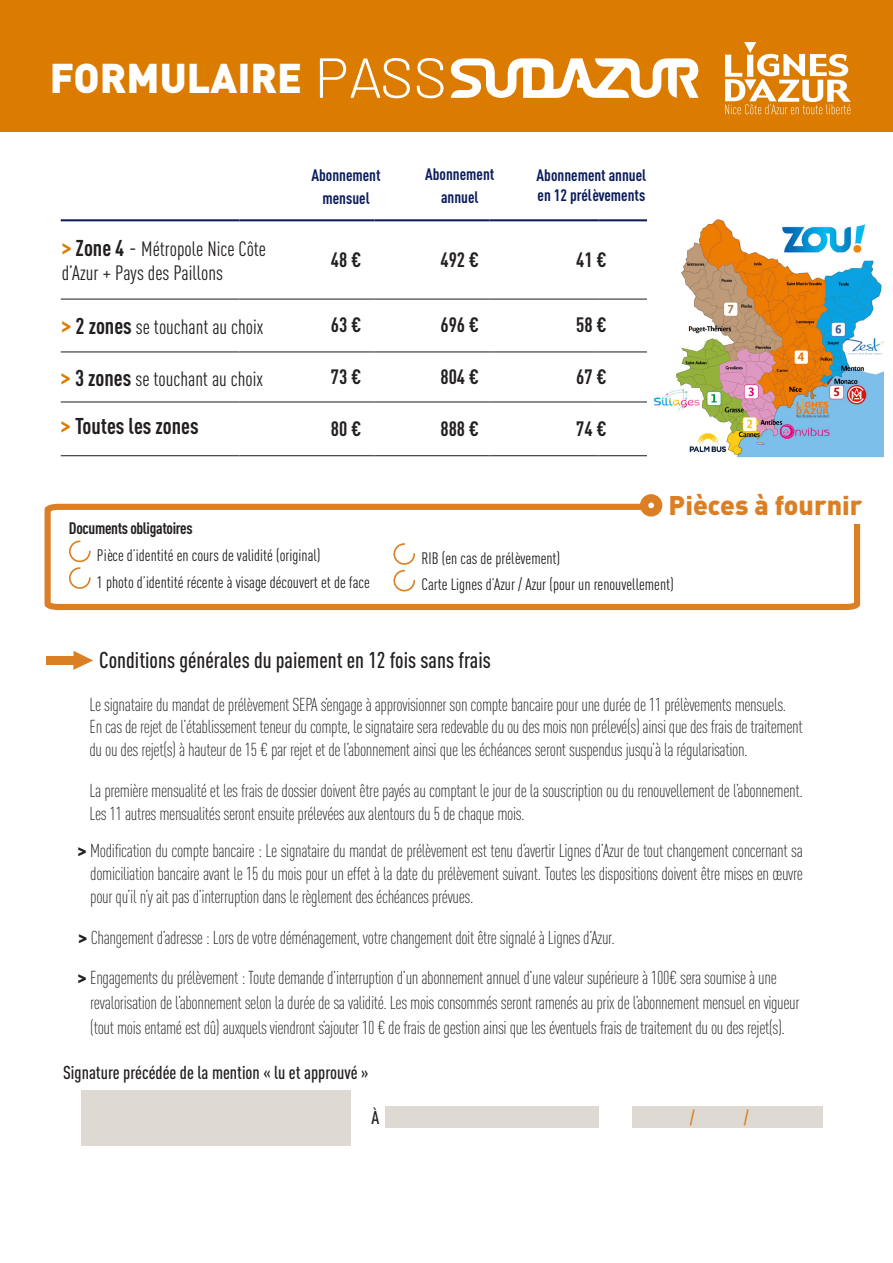
<style>
.page{position:relative;width:893px;height:1263px;background:#fff}
.page>*{position:absolute;margin:0;border:0;box-sizing:border-box;transform-origin:0 0}
.t1{font:900 41.1px "DIN Pro";color:#fff}
.t2{font:900 26.7px "DIN Pro";color:#db7f25}
.t3{font:500 condensed 22.5px "DIN Pro";color:#231f20}
.t4{font:700 22.5px "DIN Cond";color:#231f20}
.t5{font:condensed 20.55px/24.6px "DIN Pro";color:#231f20}
.t6{font:700 20.55px "DIN Cond";color:#231f20}
.t7{font:300 condensed 18.45px/22.5px "DIN Pro";letter-spacing:-.02em;color:#231f20}
.t8{font:500 condensed 18.45px "DIN Pro";color:#231f20}
.t9{font:500 condensed 18.45px "DIN Pro";color:#db7f25}
.t10{font:16.35px "DIN Cond";color:#231f20}
.t11{font:700 16.35px "DIN Cond";color:#0c1d5b}
.t12{font:700 16.35px "DIN Cond";letter-spacing:-.02em;color:#231f20}
.s1{font-family:"DIN Cond";font-weight:700;font-stretch:normal;font-size:24.6px;color:#db7b00}
.s2{font-family:"DIN Cond";font-weight:700;font-stretch:normal;font-size:22.5px}
.s3{font-size:24.6px}
.s4{font-size:24.6px;color:#db7b00}
.s5{font-weight:700;font-stretch:normal}
</style>
<div class="page">
<div style="left:0;top:0;width:893px;height:132px;background:#db7b00"></div>
<hr style="left:61px;top:299px;width:179px;height:1px;background:#231f20">
<hr style="left:240px;top:299px;width:134px;height:1px;background:#231f20">
<hr style="left:374px;top:299px;width:116px;height:1px;background:#231f20">
<hr style="left:490px;top:299px;width:109px;height:1px;background:#231f20">
<hr style="left:599px;top:299px;width:90px;height:1px;background:#231f20">
<hr style="left:61px;top:351px;width:179px;height:1px;background:#231f20">
<hr style="left:240px;top:351px;width:134px;height:1px;background:#231f20">
<hr style="left:374px;top:351px;width:116px;height:1px;background:#231f20">
<hr style="left:490px;top:351px;width:109px;height:1px;background:#231f20">
<hr style="left:599px;top:351px;width:90px;height:1px;background:#231f20">
<hr style="left:61px;top:401px;width:179px;height:1px;background:#231f20">
<hr style="left:240px;top:401px;width:134px;height:1px;background:#231f20">
<hr style="left:374px;top:401px;width:116px;height:1px;background:#231f20">
<hr style="left:490px;top:401px;width:109px;height:1px;background:#231f20">
<hr style="left:599px;top:401px;width:90px;height:1px;background:#231f20">
<hr style="left:61px;top:455px;width:179px;height:1px;background:#231f20">
<hr style="left:240px;top:455px;width:134px;height:1px;background:#231f20">
<hr style="left:374px;top:455px;width:116px;height:1px;background:#231f20">
<hr style="left:490px;top:455px;width:109px;height:1px;background:#231f20">
<hr style="left:599px;top:455px;width:90px;height:1px;background:#231f20">
<hr style="left:61px;top:219px;width:179px;height:2px;background:#0c1d5b">
<hr style="left:240px;top:219px;width:134px;height:2px;background:#0c1d5b">
<hr style="left:374px;top:219px;width:116px;height:2px;background:#0c1d5b">
<hr style="left:490px;top:219px;width:109px;height:2px;background:#0c1d5b">
<hr style="left:599px;top:219px;width:90px;height:2px;background:#0c1d5b">
<svg style="left:44px;top:501px;width:817px;height:110px"></svg>
<div style="left:661px;top:482px;width:218px;height:42px;background:#fff"></div>
<div style="left:644px;top:498px;width:14px;height:14px;background:#fff;border-radius:50%"></div>
<div style="left:640px;top:494px;width:22px;height:22px;border:8px solid #db7f25;border-radius:50%"></div>
<svg style="left:69px;top:541px;width:22px;height:48px"></svg>
<div style="left:46px;top:656px;width:32px;height:8px;background:#db7f25"></div>
<svg style="left:73px;top:651px;width:20px;height:19px"></svg>
<div style="left:385px;top:1106px;width:213px;height:22px;background:#ded9d2"></div>
<div style="left:632px;top:1106px;width:191px;height:22px;background:#ded9d2"></div>
<div style="left:82px;top:1090px;width:269px;height:56px;background:#ded9d2"></div>
<svg style="left:393px;top:543px;width:22px;height:48px"></svg>
<svg style="left:320px;top:58px;width:90px;height:40px"></svg>
<svg style="left:417px;top:58px;width:26px;height:40px"></svg>
<svg style="left:451px;top:58px;width:247px;height:40px"></svg>
<img style="left:648px;top:219px;width:235px;height:239px">
<svg style="left:725px;top:42px;width:126px;height:72px"></svg>
<p class="t1" style="left:50px;top:43px;width:254px">FORMULAIRE</p>
<p class="t5" style="left:62px;top:235px;width:206px"><span class="s1">&gt;</span> <span class="s2">Zone 4</span> <span class="s3">-</span> Métropole Nice Côte d’Azur + Pays des Paillons</p>
<p class="t5" style="left:61px;top:313px;width:204px"><span class="s1">&gt;</span> <span class="s2">2 zones</span> se touchant au choix</p>
<p class="t5" style="left:61px;top:365px;width:204px"><span class="s1">&gt;</span> <span class="s2">3 zones</span> se touchant au choix</p>
<p class="t4" style="left:61px;top:412px;width:140px"><span class="s4">&gt;</span> Toutes les zones</p>
<p class="t11" style="left:311px;top:165px;width:71px">Abonnement</p>
<p class="t11" style="left:322px;top:188px;width:49px">mensuel</p>
<p class="t11" style="left:425px;top:164px;width:71px">Abonnement</p>
<p class="t11" style="left:441px;top:187px;width:39px">annuel</p>
<p class="t11" style="left:537px;top:165px;width:111px">Abonnement annuel</p>
<p class="t11" style="left:538px;top:185px;width:109px">en 12 prélèvements</p>
<p class="t6" style="left:331px;top:247px;width:32px">48 €</p>
<p class="t6" style="left:440px;top:247px;width:40px">492 €</p>
<p class="t6" style="left:576px;top:247px;width:32px">41 €</p>
<p class="t6" style="left:331px;top:312px;width:32px">63 €</p>
<p class="t6" style="left:440px;top:312px;width:40px">696 €</p>
<p class="t6" style="left:576px;top:312px;width:32px">58 €</p>
<p class="t6" style="left:331px;top:364px;width:32px">73 €</p>
<p class="t6" style="left:440px;top:364px;width:40px">804 €</p>
<p class="t6" style="left:576px;top:364px;width:32px">67 €</p>
<p class="t6" style="left:331px;top:416px;width:32px">80 €</p>
<p class="t6" style="left:440px;top:416px;width:40px">888 €</p>
<p class="t6" style="left:576px;top:416px;width:32px">74 €</p>
<p class="t2" style="left:669px;top:482px;width:195px">Pièces à fournir</p>
<p class="t12" style="left:69px;top:519px;width:125px">Documents obligatoires</p>
<p class="t10" style="left:97px;top:546px;width:225px">Pièce d’identité en cours de validité (original)</p>
<p class="t10" style="left:97px;top:572px;width:274px">1 photo d’identité récente à visage découvert et de face</p>
<p class="t10" style="left:421px;top:548px;width:140px">RIB (en cas de prélèvement)</p>
<p class="t10" style="left:421px;top:575px;width:254px">Carte Lignes d’Azur / Azur (pour un renouvellement)</p>
<p class="t3" style="left:99px;top:644px;width:393px">Conditions générales du paiement en 12 fois sans frais</p>
<p class="t7" style="left:90px;top:692px;width:698px">Le signataire du mandat de prélèvement SEPA s’engage à approvisionner son compte bancaire pour une durée de 11 prélèvements mensuels.</p>
<p class="t7" style="left:90px;top:714px;width:715px">En cas de rejet de l’établissement teneur du compte, le signataire sera redevable du ou des mois non prélevé(s) ainsi que des frais de traitement du ou des rejet(s) à hauteur de 15 € par rejet et de l’abonnement ainsi que les échéances seront suspendus jusqu’à la régularisation.</p>
<p class="t7" style="left:90px;top:778px;width:715px">La première mensualité et les frais de dossier doivent être payés au comptant le jour de la souscription ou du renouvellement de l’abonnement.<br>Les 11 autres mensualités seront ensuite prélevées aux alentours du 5 de chaque mois.</p>
<p class="t7" style="left:90px;top:838px;width:714px;text-align:justify;text-indent:-13px"><span class="s5">&gt;</span> Modification du compte bancaire : Le signataire du mandat de prélèvement est tenu d’avertir Lignes d’Azur de tout changement concernant sa domiciliation bancaire avant le 15 du mois pour un effet à la date du prélèvement suivant. Toutes les dispositions doivent être mises en œuvre pour qu’il n’y ait pas d’interruption dans le règlement des échéances prévues.</p>
<p class="t7" style="left:78px;top:925px;width:538px"><span class="s5">&gt;</span> Changement d’adresse : Lors de votre déménagement, votre changement doit être signalé à Lignes d’Azur.</p>
<p class="t7" style="left:90px;top:964px;width:711px;line-height:24.6px;text-indent:-13px"><span class="s5">&gt;</span> Engagements du prélèvement : Toute demande d’interruption d’un abonnement annuel d’une valeur supérieure à 100€ sera soumise à une revalorisation de l’abonnement selon la durée de sa validité. Les mois consommés seront ramenés au prix de l’abonnement mensuel en vigueur (tout mois entamé est dû) auxquels viendront s’ajouter 10 € de frais de gestion ainsi que les éventuels frais de traitement du ou des rejet(s).</p>
<p class="t8" style="left:63px;top:1059px;width:307px">Signature précédée de la mention « lu et approuvé »</p>
<p class="t8" style="left:372px;top:1104px;width:9px">À</p>
<p class="t9" style="left:690px;top:1103px;width:7px">/</p>
<p class="t9" style="left:744px;top:1103px;width:7px">/</p>
</div>
